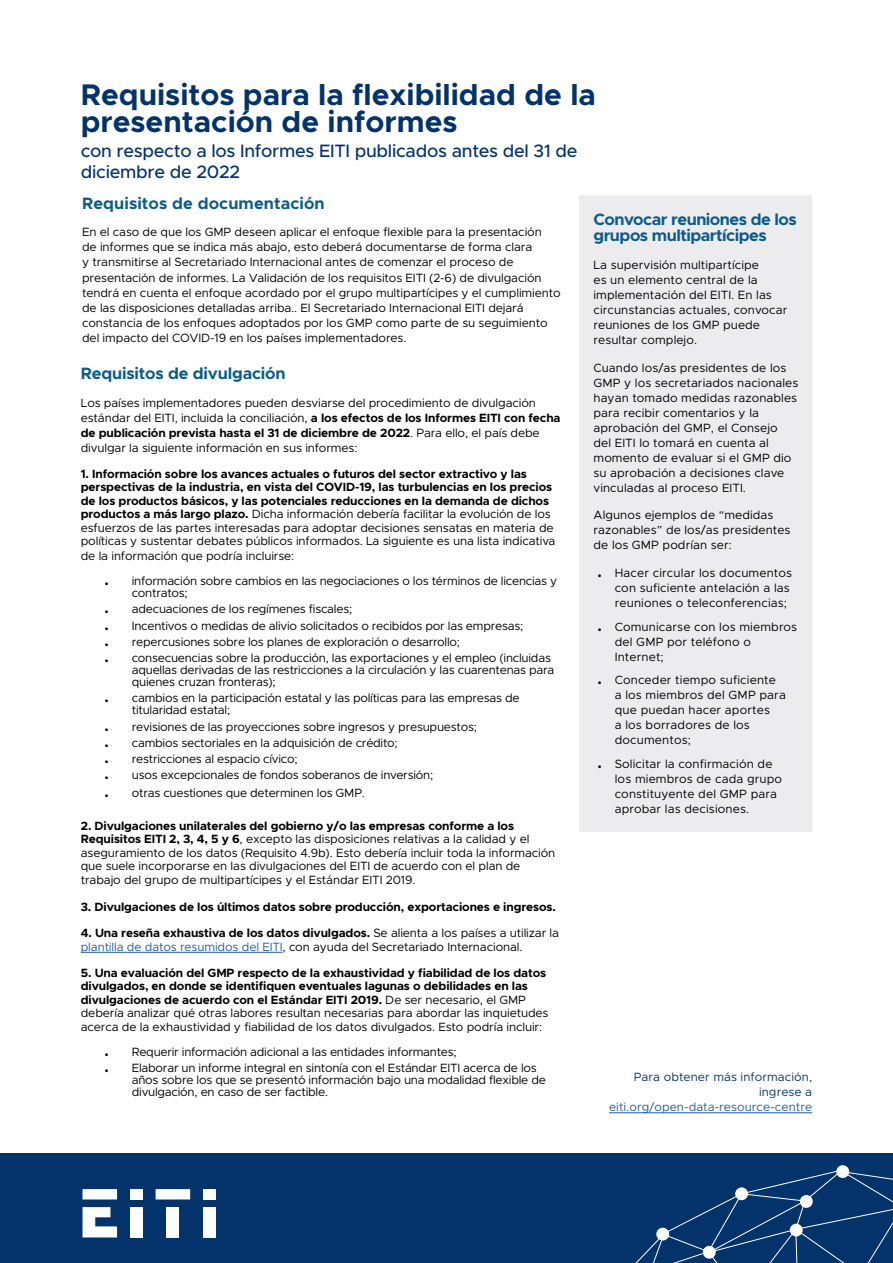
<style>
.page{position:relative;width:893px;height:1263px;background:#fff}
.page>*{position:absolute;margin:0;border:0;box-sizing:border-box;transform-origin:0 0}
.t1{font:700 30px/27px "Metropolis";color:#04336c}
.t2{font:500 18px/21px "Metropolis";letter-spacing:-.015em;color:#04336c}
.t3{font:700 16.5px "Metropolis";letter-spacing:-.01em;color:#0c5b88}
.t4{font:700 16.5px/16.5px "Metropolis";letter-spacing:-.03em;color:#0c5b88}
.t5{font:12px/15px "Metropolis";letter-spacing:-.01em;color:#000}
.t6{font:700 12px/13.5px "Metropolis";letter-spacing:-.01em;color:#000}
.t7{font:12px/15px "Metropolis";letter-spacing:.01em;color:#000}
.t8{font:12px/15px "Metropolis";letter-spacing:.005em;color:#04336c;text-align:right}
.t9{font:12px "Metropolis";letter-spacing:.005em;color:#215e9e}
.t10{font:900 12px "Metropolis";color:#000}
.s1{font-weight:700}
.s2{font-weight:400}
.s3{color:#215e9e}
.s4{font-weight:900}
</style>
<div class="page">
<div style="left:0;top:1153px;width:893px;height:110px;background:#04336c"></div>
<svg style="left:836px;top:1165px;width:13px;height:13px"></svg>
<svg style="left:635px;top:1169px;width:258px;height:94px"></svg>
<div style="left:580px;top:196px;width:232px;height:636px;background:#ecebee"></div>
<hr style="left:81px;top:952px;width:202px;height:1px;background:#215e9e">
<hr style="left:609px;top:1112px;width:203px;height:1px;background:#215e9e">
<svg style="left:82px;top:1189px;width:35px;height:10px"></svg>
<svg style="left:82px;top:1207px;width:35px;height:30px"></svg>
<div style="left:130px;top:1189px;width:13px;height:10px;background:#fff"></div>
<div style="left:130px;top:1207px;width:13px;height:30px;background:#fff"></div>
<svg style="left:156px;top:1189px;width:34px;height:10px"></svg>
<div style="left:166px;top:1207px;width:13px;height:30px;background:#fff"></div>
<div style="left:203px;top:1189px;width:13px;height:10px;background:#fff"></div>
<div style="left:203px;top:1207px;width:13px;height:30px;background:#fff"></div>
<h1 class="t1" style="left:81px;top:81px;width:517px">Requisitos para la flexibilidad de la presentación de informes</h1>
<h2 class="t2" style="left:81px;top:140px;width:498px">con respecto a los Informes EITI publicados antes del 31 de diciembre de 2022</h2>
<h3 class="t3" style="left:82px;top:193px;width:244px">Requisitos de documentación</h3>
<p class="t5" style="left:82px;top:225px;width:480px">En el caso de que los GMP deseen aplicar el enfoque flexible para la presentación<br>de informes que se indica más abajo, esto deberá documentarse de forma clara<br>y transmitirse al Secretariado Internacional antes de comenzar el proceso de presentación de informes. La Validación de los requisitos EITI (2-6) de divulgación tendrá en cuenta el enfoque acordado por el grupo multipartícipes y el cumplimiento de las disposiciones detalladas arriba.. El Secretariado Internacional EITI dejará constancia de los enfoques adoptados por los GMP como parte de su seguimiento del impacto del COVID-19 en los países implementadores.</p>
<h3 class="t3" style="left:81px;top:363px;width:206px">Requisitos de divulgación</h3>
<p class="t5" style="left:81px;top:395px;width:481px">Los países implementadores pueden desviarse del procedimiento de divulgación estándar del EITI, incluida la conciliación, <span class="s1">a los efectos de los Informes EITI con fecha de publicación prevista hasta el 31 de diciembre de 2022</span>. Para ello, el país debe divulgar la siguiente información en sus informes:</p>
<p class="t6" style="left:81px;top:467px;width:476px">1. Información sobre los avances actuales o futuros del sector extractivo y las perspectivas de la industria, en vista del COVID-19, las turbulencias en los precios de los productos básicos, y las potenciales reducciones en la demanda de dichos productos a más largo plazo. <span class="s2">Dicha información debería facilitar la evolución de los esfuerzos de las partes interesadas para adoptar decisiones sensatas en materia de políticas y sustentar debates públicos informados. La siguiente es una lista indicativa</span></p>
<p class="t5" style="left:81px;top:549px;width:215px">de la información que podría incluirse:</p>
<p class="t10" style="left:105px;top:573px;width:5px">.</p>
<p class="t5" style="left:132px;top:575px;width:427px;line-height:12px">información sobre cambios en las negociaciones o los términos de licencias y contratos;</p>
<p class="t10" style="left:105px;top:601px;width:5px">.</p>
<p class="t5" style="left:132px;top:602px;width:222px">adecuaciones de los regímenes fiscales;</p>
<p class="t10" style="left:105px;top:618px;width:5px">.</p>
<p class="t5" style="left:132px;top:618px;width:393px">Incentivos o medidas de alivio solicitados o recibidos por las empresas;</p>
<p class="t10" style="left:105px;top:634px;width:5px">.</p>
<p class="t5" style="left:132px;top:634px;width:330px">repercusiones sobre los planes de exploración o desarrollo;</p>
<p class="t10" style="left:105px;top:650px;width:5px">.</p>
<p class="t5" style="left:132px;top:652px;width:424px;line-height:12px">consecuencias sobre la producción, las exportaciones y el empleo (incluidas aquellas derivadas de las restricciones a la circulación y las cuarentenas para quienes cruzan fronteras);</p>
<p class="t10" style="left:105px;top:690px;width:5px">.</p>
<p class="t5" style="left:132px;top:692px;width:389px;line-height:12px">cambios en la participación estatal y las políticas para las empresas de titularidad estatal;</p>
<p class="t10" style="left:105px;top:719px;width:5px">.</p>
<p class="t5" style="left:132px;top:719px;width:347px">revisiones de las proyecciones sobre ingresos y presupuestos;</p>
<p class="t10" style="left:105px;top:735px;width:5px">.</p>
<p class="t5" style="left:132px;top:735px;width:267px">cambios sectoriales en la adquisición de crédito;</p>
<p class="t10" style="left:105px;top:751px;width:5px">.</p>
<p class="t5" style="left:132px;top:751px;width:167px">restricciones al espacio cívico;</p>
<p class="t10" style="left:105px;top:767px;width:5px">.</p>
<p class="t5" style="left:132px;top:768px;width:303px">usos excepcionales de fondos soberanos de inversión;</p>
<p class="t10" style="left:105px;top:785px;width:5px">.</p>
<p class="t5" style="left:132px;top:785px;width:235px">otras cuestiones que determinen los GMP.</p>
<p class="t5" style="left:81px;top:819px;width:476px;line-height:13.5px"><span class="s1">2. Divulgaciones unilaterales del gobierno y/o las empresas conforme a los Requisitos EITI 2, 3, 4, 5 y 6</span>, excepto las disposiciones relativas a la calidad y el aseguramiento de los datos (Requisito 4.9b). Esto debería incluir toda la información que suele incorporarse en las divulgaciones del EITI de acuerdo con el plan de trabajo del grupo de multipartícipes y el Estándar EITI 2019.</p>
<p class="t6" style="left:81px;top:900px;width:477px">3. Divulgaciones de los últimos datos sobre producción, exportaciones e ingresos.</p>
<p class="t5" style="left:81px;top:926px;width:480px;line-height:13.5px"><span class="s1">4. Una reseña exhaustiva de los datos divulgados.</span> Se alienta a los países a utilizar la <span class="s3">plantilla de datos resumidos del EITI</span>, con ayuda del Secretariado Internacional.</p>
<p class="t6" style="left:81px;top:966px;width:469px">5. Una evaluación del GMP respecto de la exhaustividad y fiabilidad de los datos divulgados, en donde se identifiquen eventuales lagunas o debilidades en las divulgaciones de acuerdo con el Estándar EITI 2019. <span class="s2">De ser necesario, el GMP debería analizar qué otras labores resultan necesarias para abordar las inquietudes acerca de la exhaustividad y fiabilidad de los datos divulgados. Esto podría incluir:</span></p>
<p class="t10" style="left:105px;top:1044px;width:5px">.</p>
<p class="t5" style="left:132px;top:1044px;width:326px">Requerir información adicional a las entidades informantes;</p>
<p class="t10" style="left:105px;top:1060px;width:5px">.</p>
<p class="t5" style="left:132px;top:1062px;width:416px;line-height:12px">Elaborar un informe integral en sintonía con el Estándar EITI acerca de los años sobre los que se presentó información bajo una modalidad flexible de divulgación, en caso de ser factible.</p>
<h3 class="t4" style="left:594px;top:211px;width:205px">Convocar reuniones de los grupos multipartícipes</h3>
<p class="t5" style="left:594px;top:257px;width:195px">La supervisión multipartícipe<br>es un elemento central de la implementación del EITI. En las circunstancias actuales, convocar reuniones de los GMP puede resultar complejo.</p>
<p class="t5" style="left:594px;top:360px;width:206px">Cuando los/as presidentes de los<br>GMP y los secretariados nacionales hayan tomado medidas razonables para recibir comentarios y la aprobación del GMP, el Consejo del EITI lo tomará en cuenta al momento de evaluar si el GMP dio su aprobación a decisiones clave vinculadas al proceso EITI.</p>
<p class="t5" style="left:594px;top:508px;width:198px">Algunos ejemplos de “medidas razonables” de los/as presidentes de los GMP podrían ser:</p>
<p class="t7" style="left:615px;top:566px;width:179px;text-indent:-17px"><span class="s4">.</span> Hacer circular los documentos con suficiente antelación a las reuniones o teleconferencias;</p>
<p class="t7" style="left:615px;top:619px;width:184px;text-indent:-17px"><span class="s4">.</span> Comunicarse con los miembros del GMP por teléfono o<br>Internet;</p>
<p class="t7" style="left:615px;top:673px;width:173px;text-indent:-17px"><span class="s4">.</span> Conceder tiempo suficiente<br>a los miembros del GMP para que puedan hacer aportes<br>a los borradores de los documentos;</p>
<p class="t7" style="left:615px;top:756px;width:169px;text-indent:-17px"><span class="s4">.</span> Solicitar la confirmación de los miembros de cada grupo constituyente del GMP para aprobar las decisiones.</p>
<p class="t8" style="left:634px;top:1069px;width:180px">Para obtener más información, ingrese a</p>
<p class="t9" style="left:609px;top:1099px;width:205px">eiti.org/open-data-resource-centre</p>
</div>
